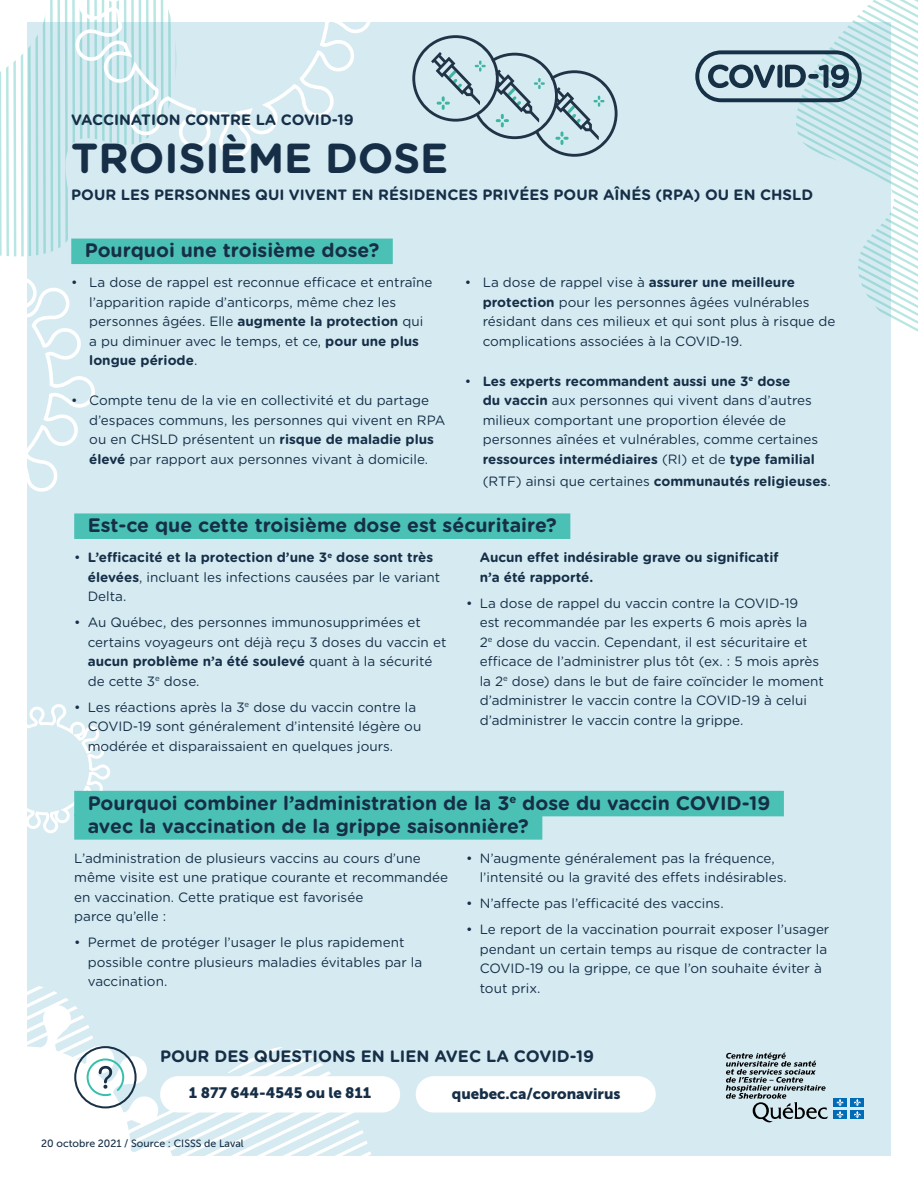
<style>
.page{position:relative;width:918px;height:1188px;background:#fff}
.page>*{position:absolute;margin:0;border:0;box-sizing:border-box;transform-origin:0 0}
.liste_-_texte_couran{font:700 42px "Gotham Rounded";color:#162f47}
.liste_-_texte_couran-2{font:700 19.5px "Gotham Rounded";color:#162f47}
.liste_-_texte_couran-3{font:700 16.5px "Gotham Rounded";color:#162f47}
.liste_-_texte_couran-4{font:700 15px "Gotham Rounded";color:#162f47}
.liste_-_texte_couran-5{font:15px "Museo Sans 900";color:#162f47}
.liste_-_texte_couran-6{font:13.5px/19.5px "Gotham Rounded";color:#162f47}
.liste_-_texte_couran-7{font:700 13.5px/19.5px "Gotham Rounded";color:#162f47}
.liste_-_texte_couran-8{font:10.5px "Museo Sans 500";color:#162f47}
.s1{font-weight:700}
.s2{font-weight:400}
</style>
<div class="page">
<div style="left:27px;top:22px;width:864px;height:1134px;background:#d5eaf1"></div>
<svg style="left:184px;top:22px;width:187px;height:136px"></svg>
<svg style="left:0;top:0;width:184px;height:492px"></svg>
<svg style="left:27px;top:704px;width:85px;height:130px"></svg>
<div style="left:71px;top:239px;width:322px;height:25px;background:#4bc0b5"></div>
<svg style="left:27px;top:986px;width:344px;height:170px"></svg>
<div style="left:160px;top:1076px;width:240px;height:37px;background:#fff;border-radius:18px"></div>
<div style="left:416px;top:1076px;width:240px;height:37px;background:#fff;border-radius:18px"></div>
<svg style="left:412px;top:35px;width:206px;height:122px"></svg>
<div style="left:74px;top:513px;width:496px;height:26px;background:#4bc0b5"></div>
<div style="left:74px;top:791px;width:710px;height:25px;background:#4bc0b5"></div>
<div style="left:74px;top:814px;width:468px;height:26px;background:#4bc0b5"></div>
<svg style="left:695px;top:0;width:223px;height:332px"></svg>
<div style="left:833px;top:1098px;width:14px;height:9px;background:#006bb6"></div>
<div style="left:851px;top:1098px;width:13px;height:9px;background:#006bb6"></div>
<div style="left:833px;top:1110px;width:14px;height:9px;background:#006bb6"></div>
<div style="left:851px;top:1110px;width:13px;height:9px;background:#006bb6"></div>
<svg style="left:836px;top:1099px;width:8px;height:19px"></svg>
<svg style="left:854px;top:1099px;width:7px;height:19px"></svg>
<svg style="left:726px;top:1053px;width:102px;height:70px"></svg>
<p class="liste_-_texte_couran-4" style="left:71px;top:108px;width:284px">VACCINATION CONTRE LA COVID-19</p>
<p class="liste_-_texte_couran" style="left:71px;top:127px;width:379px">TROISIÈME DOSE</p>
<p class="liste_-_texte_couran-4" style="left:71px;top:183px;width:743px">POUR LES PERSONNES QUI VIVENT EN RÉSIDENCES PRIVÉES POUR AÎNÉS (RPA) OU EN CHSLD</p>
<p class="liste_-_texte_couran-2" style="left:85px;top:236px;width:296px">Pourquoi une troisième dose?</p>
<p class="liste_-_texte_couran-6" style="left:89px;top:272px;width:345px;text-indent:-18px">• La dose de rappel est reconnue efficace et entraîne l’apparition rapide d’anticorps, même chez les personnes âgées. Elle <span class="s1">augmente la protection</span> qui a pu diminuer avec le temps, et ce, <span class="s1">pour une plus longue période</span>.</p>
<p class="liste_-_texte_couran-6" style="left:89px;top:390px;width:358px;text-indent:-18px">• Compte tenu de la vie en collectivité et du partage d’espaces communs, les personnes qui vivent en RPA ou en CHSLD présentent un <span class="s1">risque de maladie plus élevé</span> par rapport aux personnes vivant à domicile.</p>
<p class="liste_-_texte_couran-6" style="left:483px;top:272px;width:354px;text-indent:-18px">• La dose de rappel vise à <span class="s1">assurer une meilleure protection</span> pour les personnes âgées vulnérables résidant dans ces milieux et qui sont plus à risque de complications associées à la COVID-19.</p>
<p class="liste_-_texte_couran-6" style="left:483px;top:370px;width:337px;text-indent:-18px">• <span class="s1">Les experts recommandent aussi une 3</span><sup>e</sup> <span class="s1">dose<br>du vaccin</span> aux personnes qui vivent dans d’autres milieux comportant une proportion élevée de personnes aînées et vulnérables, comme certaines <span class="s1">ressources intermédiaires</span> (RI) et de <span class="s1">type familial</span></p>
<p class="liste_-_texte_couran-6" style="left:483px;top:471px;width:349px">(RTF) ainsi que certaines <span class="s1">communautés religieuses</span>.</p>
<p class="liste_-_texte_couran-2" style="left:88px;top:511px;width:471px">Est-ce que cette troisième dose est sécuritaire?</p>
<p class="liste_-_texte_couran-7" style="left:88px;top:547px;width:354px;text-indent:-14px"><span class="s2">•</span> L’efficacité et la protection d’une 3<sup>e</sup> dose sont très élevées<span class="s2">, incluant les infections causées par le variant<br>Delta.</span></p>
<p class="liste_-_texte_couran-6" style="left:88px;top:612px;width:360px;text-indent:-14px">• Au Québec, des personnes immunosupprimées et certains voyageurs ont déjà reçu 3 doses du vaccin et <span class="s1">aucun problème n’a été soulevé</span> quant à la sécurité de cette 3<sup>e</sup> dose.</p>
<p class="liste_-_texte_couran-6" style="left:88px;top:697px;width:335px;text-indent:-14px">• Les réactions après la 3<sup>e</sup> dose du vaccin contre la<br>COVID-19 sont généralement d’intensité légère ou modérée et disparaissaient en quelques jours.</p>
<p class="liste_-_texte_couran-7" style="left:480px;top:547px;width:300px">Aucun effet indésirable grave ou significatif n’a été rapporté.</p>
<p class="liste_-_texte_couran-6" style="left:480px;top:593px;width:346px;text-indent:-14px">• La dose de rappel du vaccin contre la COVID-19<br>est recommandée par les experts 6 mois après la<br>2<sup>e</sup> dose du vaccin. Cependant, il est sécuritaire et efficace de l’administrer plus tôt (ex. : 5 mois après la 2<sup>e</sup> dose) dans le but de faire coïncider le moment d’administrer le vaccin contre la COVID-19 à celui d’administrer le vaccin contre la grippe.</p>
<p class="liste_-_texte_couran-2" style="left:88px;top:788px;width:684px">Pourquoi combiner l’administration de la 3<sup>e</sup> dose du vaccin COVID-19</p>
<p class="liste_-_texte_couran-2" style="left:88px;top:812px;width:443px">avec la vaccination de la grippe saisonnière?</p>
<p class="liste_-_texte_couran-6" style="left:74px;top:848px;width:376px">L’administration de plusieurs vaccins au cours d’une même visite est une pratique courante et recommandée en vaccination. Cette pratique est favorisée<br>parce qu’elle :</p>
<p class="liste_-_texte_couran-6" style="left:88px;top:932px;width:336px;text-indent:-14px">• Permet de protéger l’usager le plus rapidement possible contre plusieurs maladies évitables par la vaccination.</p>
<p class="liste_-_texte_couran-6" style="left:480px;top:848px;width:309px;text-indent:-14px">• N’augmente généralement pas la fréquence, l’intensité ou la gravité des effets indésirables.</p>
<p class="liste_-_texte_couran-6" style="left:466px;top:893px;width:259px">• N’affecte pas l’efficacité des vaccins.</p>
<p class="liste_-_texte_couran-6" style="left:480px;top:919px;width:351px;text-indent:-14px">• Le report de la vaccination pourrait exposer l’usager pendant un certain temps au risque de contracter la COVID-19 ou la grippe, ce que l’on souhaite éviter à tout prix.</p>
<p class="liste_-_texte_couran-3" style="left:160px;top:1044px;width:435px">POUR DES QUESTIONS EN LIEN AVEC LA COVID-19</p>
<p class="liste_-_texte_couran-5" style="left:189px;top:1084px;width:184px">1 877 644-4545 ou le 811</p>
<p class="liste_-_texte_couran-5" style="left:452px;top:1085px;width:170px">quebec.ca/coronavirus</p>
<p class="liste_-_texte_couran-8" style="left:41px;top:1138px;width:204px">20 octobre 2021 / Source : CISSS de Laval</p>
</div>
